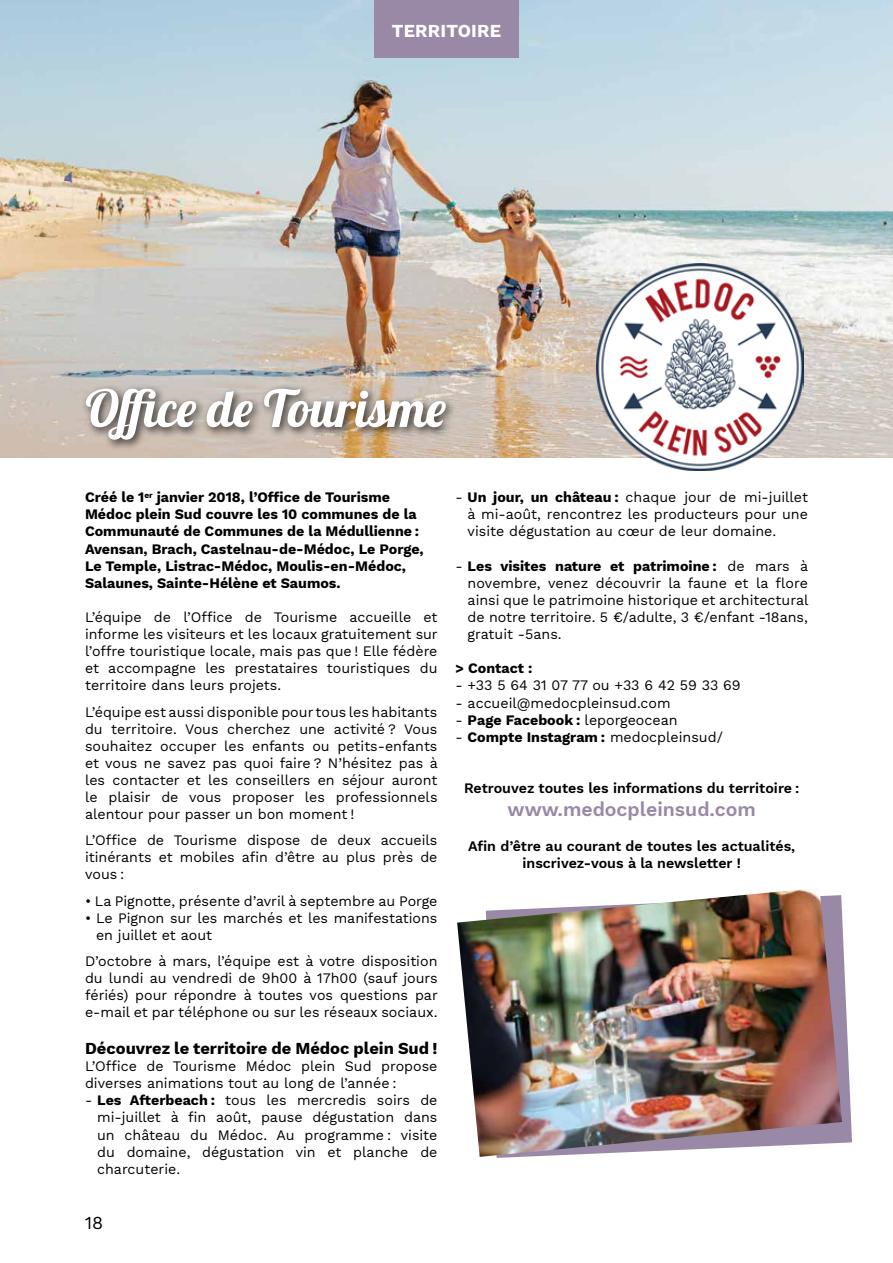
<style>
.page{position:relative;width:893px;height:1263px;background:#fff}
.page>*{position:absolute;margin:0;border:0;box-sizing:border-box;transform-origin:0 0}
.t1{font:51px "Lobster 1.4";color:#fff}
.t2{font:600 19.5px "Work Sans";color:#9989a7}
.t3{font:700 18px "Work Sans";letter-spacing:.01em;color:#fff}
.t4{font:18px "Work Sans";color:#000}
.t5{font:700 16.5px "Work Sans";color:#000}
.t6{font:14.25px/17.1px "Work Sans";color:#000;text-align:justify}
.t7{font:700 14.25px/17.1px "Work Sans";color:#000}
.t8{font:600 14.25px/17.1px "Work Sans";color:#000;text-align:center}
.s1{font-weight:700}
.s2{font-weight:400}
</style>
<div class="page">
<svg style="left:496px;top:914px;width:356px;height:244px"></svg>
<img style="left:0;top:0;width:893px;height:457px">
<img style="left:457px;top:889px;width:385px;height:268px">
<img style="left:596px;top:264px;width:207px;height:207px">
<div style="left:374px;top:0;width:145px;height:57px;background:#9989a7"></div>
<div style="left:81px;top:384px;width:375px;height:67px;background:#000;opacity:.75"></div>
<p class="t3" style="left:392px;top:17px;width:111px">TERRITOIRE</p>
<h1 class="t1" style="left:85px;top:376px;width:362px">Office de Tourisme</h1>
<p class="t7" style="left:85px;top:488px;width:340px">Créé le 1<sup>er</sup> janvier 2018, l’Office de Tourisme Médoc plein Sud couvre les 10 communes de la Communauté de Communes de la Médullienne :<br>Avensan, Brach, Castelnau-de-Médoc, Le Porge, Le Temple, Listrac-Médoc, Moulis-en-Médoc, Salaunes, Sainte-Hélène et Saumos.</p>
<p class="t6" style="left:85px;top:608px;width:354px">L’équipe de l’Office de Tourisme accueille et informe les visiteurs et les locaux gratuitement sur l’offre touristique locale, mais pas que ! Elle fédère et accompagne les prestataires touristiques du territoire dans leurs projets.</p>
<p class="t6" style="left:85px;top:702px;width:354px">L’équipe est aussi disponible pour tous les habitants du territoire. Vous cherchez une activité ? Vous souhaitez occuper les enfants ou petits-enfants et vous ne savez pas quoi faire ? N’hésitez pas à les contacter et les conseillers en séjour auront le plaisir de vous proposer les professionnels alentour pour passer un bon moment !</p>
<p class="t6" style="left:85px;top:831px;width:354px">L’Office de Tourisme dispose de deux accueils itinérants et mobiles afin d’être au plus près de vous :</p>
<p class="t6" style="left:85px;top:891px;width:354px">• La Pignotte, présente d’avril à septembre au Porge</p>
<p class="t6" style="left:96px;top:909px;width:343px;text-indent:-11px">• Le Pignon sur les marchés et les manifestations en juillet et aout</p>
<p class="t6" style="left:85px;top:952px;width:354px">D’octobre à mars, l’équipe est à votre disposition du lundi au vendredi de 9h00 à 17h00 (sauf jours fériés) pour répondre à toutes vos questions par e-mail et par téléphone ou sur les réseaux sociaux.</p>
<p class="t5" style="left:85px;top:1036px;width:354px">Découvrez le territoire de Médoc plein Sud !</p>
<p class="t6" style="left:85px;top:1057px;width:354px">L’Office de Tourisme Médoc plein Sud propose diverses animations tout au long de l’année :</p>
<p class="t6" style="left:97px;top:1091px;width:342px;text-indent:-12px">- <span class="s1">Les Afterbeach :</span> tous les mercredis soirs de mi-juillet à fin août, pause dégustation dans un château du Médoc. Au programme : visite du domaine, dégustation vin et planche de charcuterie.</p>
<p class="t4" style="left:85px;top:1209px;width:20px">18</p>
<p class="t6" style="left:468px;top:488px;width:342px;text-indent:-12px">- <span class="s1">Un jour, un château :</span> chaque jour de mi-juillet à mi-août, rencontrez les producteurs pour une visite dégustation au cœur de leur domaine.</p>
<p class="t6" style="left:468px;top:557px;width:342px;text-indent:-12px">- <span class="s1">Les visites nature et patrimoine :</span> de mars à novembre, venez découvrir la faune et la flore ainsi que le patrimoine historique et architectural de notre territoire. 5 €/adulte, 3 €/enfant -18ans, gratuit -5ans.</p>
<p class="t7" style="left:455px;top:659px;width:78px">&gt; Contact :</p>
<p class="t6" style="left:455px;top:676px;width:287px">- +33 5 64 31 07 77 ou +33 6 42 59 33 69</p>
<p class="t6" style="left:455px;top:693px;width:217px">- accueil@medocpleinsud.com</p>
<p class="t6" style="left:455px;top:711px;width:224px">- <span class="s1">Page Facebook :</span> leporgeocean</p>
<p class="t7" style="left:455px;top:728px;width:269px"><span class="s2">-</span> Compte Instagram : <span class="s2">medocpleinsud/</span></p>
<p class="t8" style="left:464px;top:779px;width:337px">Retrouvez toutes les informations du territoire :</p>
<h2 class="t2" style="left:508px;top:795px;width:250px">www.medocpleinsud.com</h2>
<p class="t8" style="left:468px;top:836px;width:329px">Afin d’être au courant de toutes les actualités, inscrivez-vous à la newsletter !</p>
</div>
